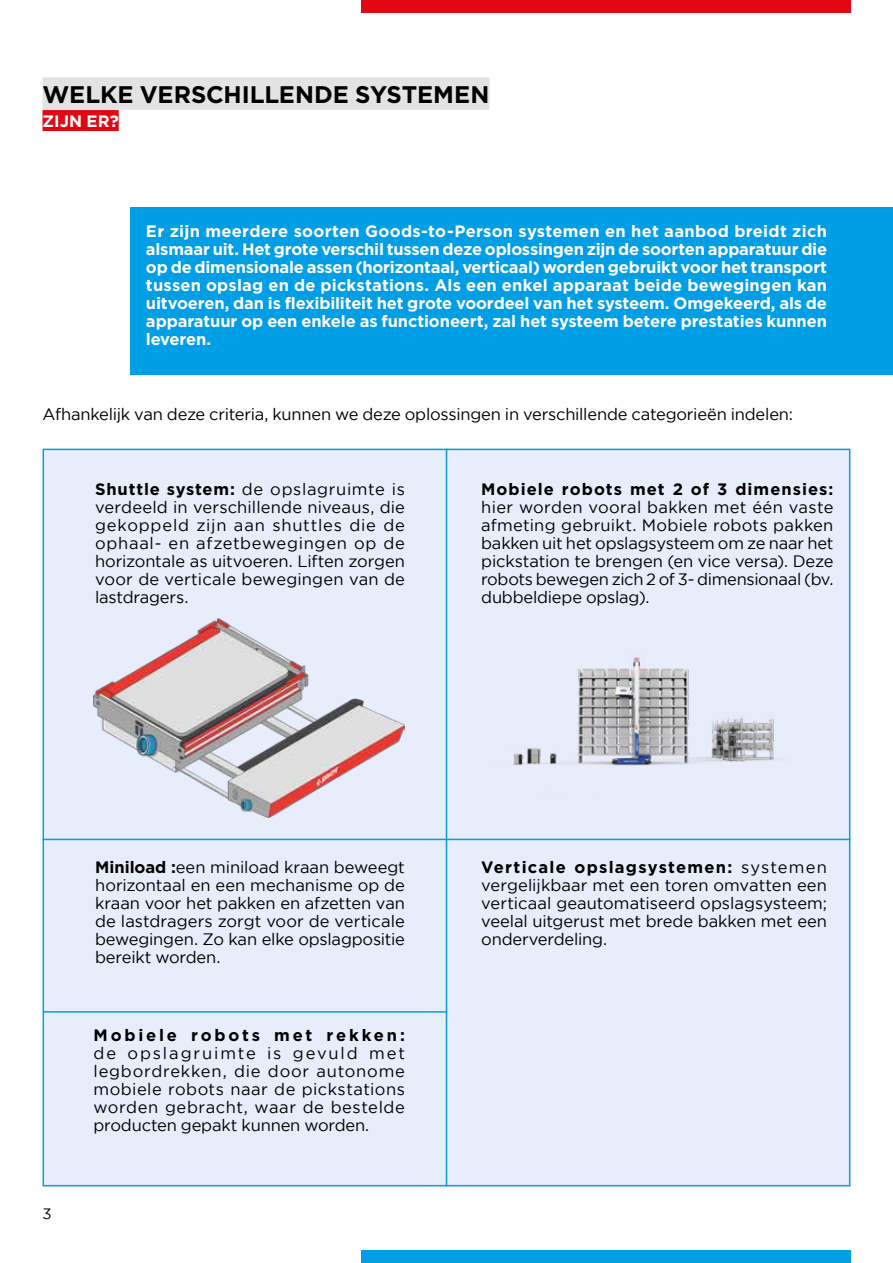
<style>
.page{position:relative;width:893px;height:1263px;background:#fff}
.page>*{position:absolute;margin:0;border:0;box-sizing:border-box;transform-origin:0 0}
.t1{font:700 24px "Gotham";letter-spacing:-.005em;color:#000}
.t2{font:16.5px/18px "Gotham";letter-spacing:-.01em;color:#000;text-align:justify}
.t3{font:700 16.5px/18px "Gotham";letter-spacing:-.01em;color:#fff;text-align:justify}
.t4{font:700 16.5px "Gotham";letter-spacing:.065em;color:#000}
.t5{font:700 16.5px "Gotham";letter-spacing:.17em;color:#000}
.t6{font:15px "Gotham";color:#000}
.s1{font-weight:700}
</style>
<div class="page">
<div style="left:43px;top:449px;width:807px;height:737px;background:#e8edfc;border:2px solid #009ee4"></div>
<div style="left:361px;top:0;width:489px;height:13px;background:#e30613"></div>
<div style="left:361px;top:1250px;width:489px;height:13px;background:#009ee4"></div>
<div style="left:130px;top:207px;width:763px;height:167px;background:#009ee4"></div>
<div style="left:43px;top:77px;width:446px;height:33px;background:#e4e3e3"></div>
<div style="left:43px;top:110px;width:76px;height:21px;background:#e30613"></div>
<img style="left:94px;top:619px;width:311px;height:198px">
<img style="left:513px;top:657px;width:264px;height:109px">
<hr style="left:446px;top:449px;width:1px;height:737px;background:#009ee4">
<hr style="left:43px;top:839px;width:807px;height:1px;background:#009ee4">
<hr style="left:43px;top:1011px;width:404px;height:1px;background:#009ee4">
<h1 class="t1" style="left:43px;top:81px;width:448px">WELKE VERSCHILLENDE SYSTEMEN</h1>
<p class="t3" style="left:43px;top:112px;width:78px">ZIJN ER?</p>
<p class="t3" style="left:146px;top:222px;width:683px">Er zijn meerdere soorten Goods-to-Person systemen en het aanbod breidt zich alsmaar uit. Het grote verschil tussen deze oplossingen zijn de soorten apparatuur die op de dimensionale assen (horizontaal, verticaal) worden gebruikt voor het transport tussen opslag en de pickstations. Als een enkel apparaat beide bewegingen kan uitvoeren, dan is flexibiliteit het grote voordeel van het systeem. Omgekeerd, als de apparatuur op een enkele as functioneert, zal het systeem betere prestaties kunnen leveren.</p>
<p class="t2" style="left:43px;top:406px;width:752px">Afhankelijk van deze criteria, kunnen we deze oplossingen in verschillende categorieën indelen:</p>
<p class="t2" style="left:95px;top:481px;width:311px"><span class="s1">Shuttle system:</span> de opslagruimte is verdeeld in verschillende niveaus, die gekoppeld zijn aan shuttles die de ophaal- en afzetbewegingen op de horizontale as uitvoeren. Liften zorgen voor de verticale bewegingen van de lastdragers.</p>
<p class="t4" style="left:481px;top:480px;width:354px">Mobiele robots met 2 of 3 dimensies:</p>
<p class="t2" style="left:481px;top:499px;width:354px">hier worden vooral bakken met één vaste afmeting gebruikt. Mobiele robots pakken bakken uit het opslagsysteem om ze naar het pickstation te brengen (en vice versa). Deze robots bewegen zich 2 of 3- dimensionaal (bv. dubbeldiepe opslag).</p>
<p class="t6" style="left:43px;top:1207px;width:11px">3</p>
<p class="t2" style="left:95px;top:860px;width:311px"><span class="s1">Miniload :</span>een miniload kraan beweegt horizontaal en een mechanisme op de kraan voor het pakken en afzetten van de lastdragers zorgt voor de verticale bewegingen. Zo kan elke opslagpositie bereikt worden.</p>
<p class="t5" style="left:94px;top:1027px;width:313px">Mobiele robots met rekken:</p>
<p class="t2" style="left:94px;top:1045px;width:313px">de opslagruimte is gevuld met legbordrekken, die door autonome mobiele robots naar de pickstations worden gebracht, waar de bestelde producten gepakt kunnen worden.</p>
<p class="t2" style="left:481px;top:860px;width:347px"><span class="s1">Verticale opslagsystemen:</span> systemen vergelijkbaar met een toren omvatten een verticaal geautomatiseerd opslagsysteem; veelal uitgerust met brede bakken met een onderverdeling.</p>
</div>
